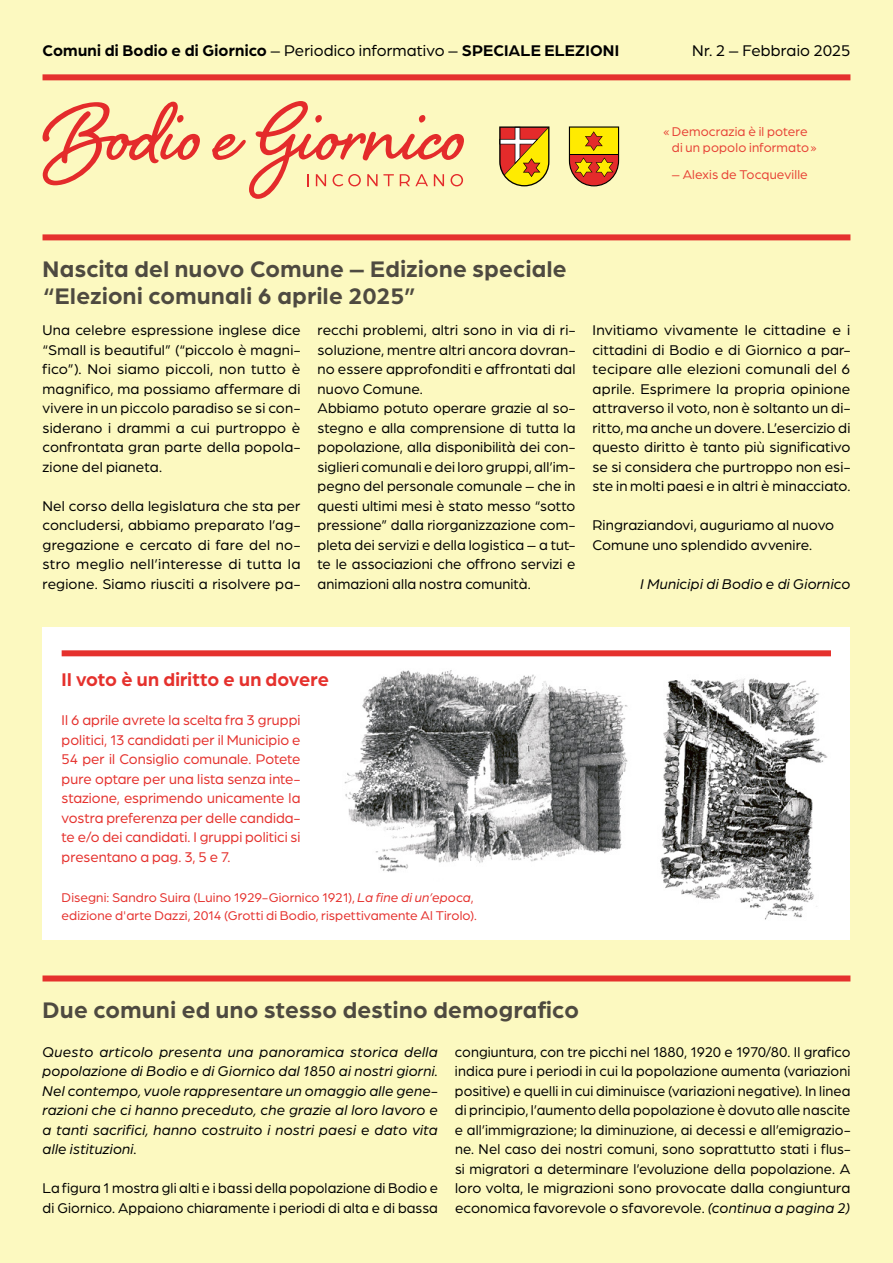
<style>
.page{position:relative;width:893px;height:1263px;background:#fcf9c0}
.page>*{position:absolute;margin:0;border:0;box-sizing:border-box;transform-origin:0 0}
.t1{font:700 24px/27px "Arboria";letter-spacing:.02em;color:#4e4a40}
.t2{font:700 19.5px "Arboria";letter-spacing:.005em;color:#e5312d}
.t3{font:700 16.5px "Arboria";letter-spacing:.01em;color:#000}
.t4{font:16.5px "Arboria";letter-spacing:.005em;color:#000}
.t5{font:15px/19.5px "Arboria";letter-spacing:.005em;color:#000;text-align:justify}
.t6{font:italic 15px/19.5px "Arboria";letter-spacing:.01em;color:#000;text-align:justify}
.t7{font:15px/19.5px "Arboria";color:#e5312d;text-align:justify}
.t8{font:13.5px/18px "Arboria";letter-spacing:.005em;color:#e5312d}
.t9{font:13.5px/16.5px "Arboria";letter-spacing:.01em;color:#e74236}
.s1{font-weight:400}
.s2{font-style:italic}
</style>
<div class="page">
<div style="left:43px;top:74px;width:807px;height:6px;background:#e5312d"></div>
<svg style="left:43px;top:102px;width:157px;height:83px"></svg>
<svg style="left:212px;top:101px;width:252px;height:98px"></svg>
<svg style="left:499px;top:126px;width:50px;height:60px;background:#d39035"></svg>
<svg style="left:569px;top:126px;width:50px;height:60px;background:#d99220"></svg>
<hr style="left:569px;top:154px;width:50px;height:1px;background:#000">
<div style="left:43px;top:234px;width:807px;height:6px;background:#e5312d"></div>
<div style="left:43px;top:975px;width:807px;height:6px;background:#e5312d"></div>
<div style="left:43px;top:628px;width:807px;height:312px;background:#fff"></div>
<div style="left:62px;top:650px;width:769px;height:6px;background:#e5312d"></div>
<img style="left:660px;top:678px;width:168px;height:242px">
<img style="left:344px;top:670px;width:284px;height:202px">
<p class="t3" style="left:43px;top:39px;width:578px">Comuni di Bodio e di Giornico <span class="s1">– Periodico informativo –</span> SPECIALE ELEZIONI</p>
<p class="t4" style="left:692px;top:40px;width:160px">Nr. 2 – Febbraio 2025</p>
<h1 class="t1" style="left:43px;top:254px;width:526px">Nascita del nuovo Comune – Edizione speciale “Elezioni comunali 6 aprile 2025”</h1>
<p class="t9" style="left:672px;top:122px;width:146px;text-indent:-9px">« Democrazia è il potere di un popolo informato»</p>
<p class="t9" style="left:672px;top:166px;width:137px">– Alexis de Tocqueville</p>
<p class="t5" style="left:43px;top:320px;width:259px">Una celebre espressione inglese dice “Small is beautiful” (“piccolo è magni&shy;fico”). Noi siamo piccoli, non tutto è magnifico, ma possiamo affermare di vivere in un piccolo paradiso se si con&shy;siderano i drammi a cui purtroppo è confrontata gran parte della popola&shy;zione del pianeta.</p>
<p class="t5" style="left:43px;top:495px;width:259px">Nel corso della legislatura che sta per concludersi, abbiamo preparato l’ag&shy;gregazione e cercato di fare del no&shy;stro meglio nell’interesse di tutta la regione. Siamo riusciti a risolvere pa-</p>
<p class="t5" style="left:317px;top:320px;width:259px;text-align:left">recchi problemi, altri sono in via di ri&shy;soluzione, mentre altri ancora dovran&shy;no essere approfonditi e affrontati dal nuovo Comune.<br>Abbiamo potuto operare grazie al so&shy;stegno e alla comprensione di tutta la popolazione, alla disponibilità dei con&shy;siglieri comunali e dei loro gruppi, all’im&shy;pegno del personale comunale – che in questi ultimi mesi è stato messo “sotto pressione” dalla riorganizzazione com&shy;pleta dei servizi e della logistica – a tut&shy;te le associazioni che offrono servizi e animazioni alla nostra comunità.</p>
<p class="t5" style="left:592px;top:320px;width:259px">Invitiamo vivamente le cittadine e i cittadini di Bodio e di Giornico a par&shy;tecipare alle elezioni comunali del 6 aprile. Esprimere la propria opinione attraverso il voto, non è soltanto un di&shy;ritto, ma anche un dovere. L’esercizio di questo diritto è tanto più significativo se si considera che purtroppo non esi&shy;ste in molti paesi e in altri è minacciato.</p>
<p class="t5" style="left:592px;top:515px;width:243px">Ringraziandovi, auguriamo al nuovo<br>Comune uno splendido avvenire.</p>
<p class="t6" style="left:641px;top:573px;width:211px">I Municipi di Bodio e di Giornico</p>
<h2 class="t2" style="left:62px;top:666px;width:269px">Il voto è un diritto <span class="s2">e</span> un dovere</h2>
<p class="t7" style="left:62px;top:710px;width:240px">Il 6 aprile avrete la scelta fra 3 gruppi politici, 13 candidati per il Municipio e 54 per il Consiglio comunale. Potete pure optare per una lista senza inte&shy;stazione, esprimendo unicamente la vostra preferenza per delle candida&shy;te e/o dei candidati. I gruppi politici si presentano a pag. 3, 5 e 7.</p>
<p class="t8" style="left:62px;top:888px;width:417px">Disegni: Sandro Suira (Luino 1929-Giornico 1921), <span class="s2">La fine di un’epoca</span>, edizione d'arte Dazzi, 2014 (Grotti di Bodio, rispettivamente Al Tirolo).</p>
<h1 class="t1" style="left:43px;top:995px;width:538px">Due comuni ed uno stesso destino demografico</h1>
<p class="t6" style="left:43px;top:1041px;width:397px">Questo articolo presenta una panoramica storica della popolazione di Bodio e di Giornico dal 1850 ai nostri giorni.<br>Nel contempo, vuole rappresentare un omaggio alle gene&shy;razioni che ci hanno preceduto, che grazie al loro lavoro e a tanti sacrifici, hanno costruito i nostri paesi e dato vita alle istituzioni.</p>
<p class="t5" style="left:43px;top:1178px;width:397px">La figura 1 mostra gli alti e i bassi della popolazione di Bodio e di Giornico. Appaiono chiaramente i periodi di alta e di bassa</p>
<p class="t5" style="left:455px;top:1041px;width:397px">congiuntura, con tre picchi nel 1880, 1920 e 1970/80. Il grafico indica pure i periodi in cui la popolazione aumenta (variazioni positive) e quelli in cui diminuisce (variazioni negative). In linea di principio, l’aumento della popolazione è dovuto alle nascite e all’immigrazione; la diminuzione, ai decessi e all’emigrazio&shy;ne. Nel caso dei nostri comuni, sono soprattutto stati i flus&shy;si migratori a determinare l’evoluzione della popolazione. A loro volta, le migrazioni sono provocate dalla congiuntura economica favorevole o sfavorevole. <span class="s2">(continua a pagina 2)</span></p>
</div>
